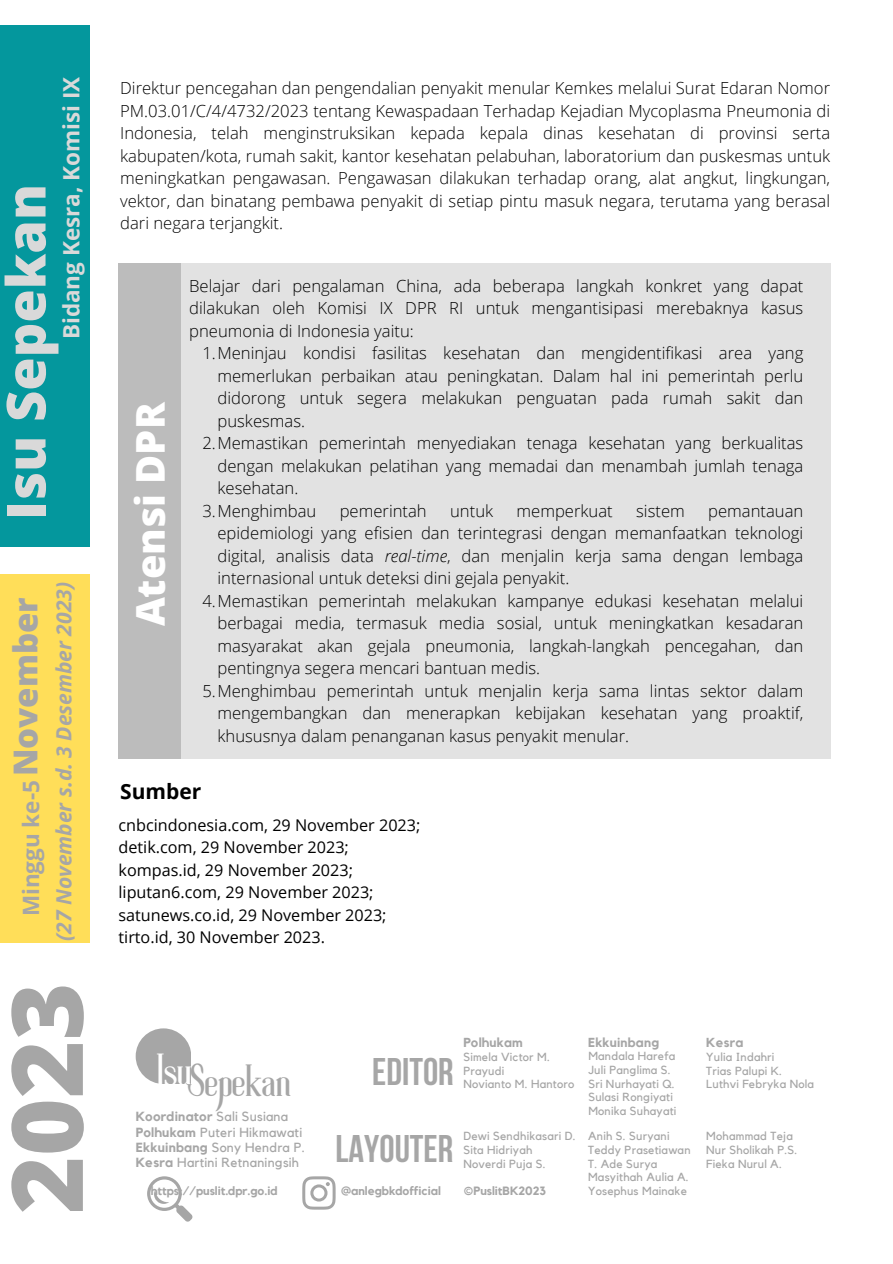
<style>
.page{position:relative;width:893px;height:1264px;background:#fff}
.page>*{position:absolute;margin:0;border:0;box-sizing:border-box;transform-origin:0 0}
.t1{font:800 98.7px "Open Sans";color:#a6a6a6}
.t2{font:800 54px "Open Sans";color:#d9d9d9}
.t3{font:40.65px "Roller Coaster";color:#a6a6a6}
.t4{font:40.65px "Roller Coaster";color:#fff}
.t5{font:800 39.75px "Open Sans";color:#fff}
.t6{font:700 38.4px "Bebas Neue";color:#a6a6a6}
.t7{font:800 33px "Open Sans";color:#a6a6a6}
.t8{font:700 22.5px "Open Sans";color:#d9d9d9}
.t9{font:700 22.5px "Open Sans";color:#a6a6a6}
.t10{font:italic 700 21px "Open Sans";color:#a6a6a6}
.t11{font:700 21px "Open Sans";color:#000}
.t12{font:300 16.65px/22.5px "Open Sans";color:#000;text-align:justify}
.t13{font:16.2px "Open Sans";color:#000}
.t14{font:13.2px "Kollektif";letter-spacing:.02em;color:#a6a6a6}
.t15{font:700 13.2px "Kollektif";letter-spacing:.02em;color:#a6a6a6}
.t16{font:700 13.05px "Kollektif";letter-spacing:.02em;color:#a6a6a6}
.t17{font:700 12px "Kollektif";color:#a6a6a6}
.t18{font:11.7px "Kollektif";letter-spacing:.02em;color:#a6a6a6}
.s1{font-style:italic}
.s2{font-weight:400}
.s3{font-weight:700}
</style>
<div class="page">
<div style="left:118px;top:263px;width:63px;height:495px;background:#bcbcbc"></div>
<div style="left:181px;top:263px;width:649px;height:495px;background:#e2e2e2"></div>
<div style="left:0;top:25px;width:89px;height:521px;background:#04979d"></div>
<div style="left:0;top:574px;width:89px;height:369px;background:#ffde59"></div>
<svg style="left:136px;top:1028px;width:55px;height:55px;background:#b4b4b4"></svg>
<svg style="left:302px;top:1176px;width:33px;height:33px"></svg>
<svg style="left:147px;top:1176px;width:46px;height:45px"></svg>
<p class="t8" style="left:55px;top:339px;width:264px;rotate:-90deg">Bidang Kesra, Komisi IX</p>
<p class="t2" style="left:-12px;top:519px;width:337px;rotate:-90deg">Isu Sepekan</p>
<p class="t7" style="left:2px;top:776px;width:181px;rotate:-90deg">November</p>
<p class="t9" style="left:15px;top:916px;width:137px;rotate:-90deg">Minggu ke-5</p>
<p class="t10" style="left:49px;top:941px;width:362px;rotate:-90deg">(27 November s.d. 3 Desember 2023)</p>
<p class="t1" style="left:-23px;top:1213px;width:233px;rotate:-90deg">2023</p>
<p class="t12" style="left:120px;top:77px;width:711px">Direktur pencegahan dan pengendalian penyakit menular Kemkes melalui Surat Edaran Nomor PM.03.01/C/4/4732/2023 tentang Kewaspadaan Terhadap Kejadian Mycoplasma Pneumonia di Indonesia, telah menginstruksikan kepada kepala dinas kesehatan di provinsi serta kabupaten/kota, rumah sakit, kantor kesehatan pelabuhan, laboratorium dan puskesmas untuk meningkatkan pengawasan. Pengawasan dilakukan terhadap orang, alat angkut, lingkungan, vektor, dan binatang pembawa penyakit di setiap pintu masuk negara, terutama yang berasal dari negara terjangkit.</p>
<p class="t5" style="left:122px;top:626px;width:226px;rotate:-90deg">Atensi DPR</p>
<p class="t12" style="left:189px;top:274px;width:615px">Belajar dari pengalaman China, ada beberapa langkah konkret yang dapat dilakukan oleh Komisi IX DPR RI untuk mengantisipasi merebaknya kasus pneumonia di Indonesia yaitu:</p>
<p class="t12" style="left:217px;top:341px;width:587px;text-indent:-15px">1.Meninjau kondisi fasilitas kesehatan dan mengidentifikasi area yang memerlukan perbaikan atau peningkatan. Dalam hal ini pemerintah perlu didorong untuk segera melakukan penguatan pada rumah sakit dan puskesmas.</p>
<p class="t12" style="left:217px;top:431px;width:587px;text-indent:-15px">2.Memastikan pemerintah menyediakan tenaga kesehatan yang berkualitas dengan melakukan pelatihan yang memadai dan menambah jumlah tenaga kesehatan.</p>
<p class="t12" style="left:202px;top:499px;width:115px">3.Menghimbau</p>
<p class="t12" style="left:339px;top:499px;width:89px">pemerintah</p>
<p class="t12" style="left:450px;top:499px;width:45px">untuk</p>
<p class="t12" style="left:516px;top:499px;width:98px">memperkuat</p>
<p class="t12" style="left:636px;top:499px;width:50px">sistem</p>
<p class="t12" style="left:217px;top:499px;width:587px;text-indent:490px">pemantauan epidemiologi yang efisien dan terintegrasi dengan memanfaatkan teknologi digital, analisis data <span class="s1">real-time</span>, dan menjalin kerja sama dengan lembaga internasional untuk deteksi dini gejala penyakit.</p>
<p class="t12" style="left:217px;top:589px;width:587px;text-indent:-15px">4.Memastikan pemerintah melakukan kampanye edukasi kesehatan melalui berbagai media, termasuk media sosial, untuk meningkatkan kesadaran masyarakat akan gejala pneumonia, langkah-langkah pencegahan, dan pentingnya segera mencari bantuan medis.</p>
<p class="t12" style="left:217px;top:679px;width:587px;text-indent:-15px">5.Menghimbau pemerintah untuk menjalin kerja sama lintas sektor dalam mengembangkan dan menerapkan kebijakan kesehatan yang proaktif, khususnya dalam penanganan kasus penyakit menular.</p>
<p class="t11" style="left:120px;top:776px;width:83px">Sumber</p>
<p class="t13" style="left:118px;top:813px;width:303px">cnbcindonesia.com, 29 November 2023;</p>
<p class="t13" style="left:118px;top:835px;width:232px">detik.com, 29 November 2023;</p>
<p class="t13" style="left:118px;top:858px;width:236px">kompas.id, 29 November 2023;</p>
<p class="t13" style="left:118px;top:880px;width:256px">liputan6.com, 29 November 2023;</p>
<p class="t13" style="left:118px;top:903px;width:269px">satunews.co.id, 29 November 2023;</p>
<p class="t13" style="left:118px;top:925px;width:208px">tirto.id, 30 November 2023.</p>
<p class="t4" style="left:157px;top:1054px;width:37px">Isu</p>
<p class="t3" style="left:187px;top:1065px;width:105px">Sepekan</p>
<p class="t15" style="left:136px;top:1110px;width:154px">Koordinator <span class="s2">Sali Susiana</span></p>
<p class="t14" style="left:136px;top:1125px;width:168px"><span class="s3">Polhukam</span> Puteri Hikmawati</p>
<p class="t14" style="left:136px;top:1141px;width:171px"><span class="s3">Ekkuinbang</span> Sony Hendra P.</p>
<p class="t14" style="left:136px;top:1156px;width:165px"><span class="s3">Kesra</span> Hartini Retnaningsih</p>
<p class="t17" style="left:151px;top:1185px;width:128px">https://puslit.dpr.go.id</p>
<p class="t6" style="left:372px;top:1056px;width:83px">EDITOR</p>
<p class="t16" style="left:463px;top:1035px;width:61px">Polhukam</p>
<p class="t18" style="left:463px;top:1051px;width:88px">Simela Victor M.</p>
<p class="t18" style="left:463px;top:1065px;width:42px">Prayudi</p>
<p class="t18" style="left:463px;top:1078px;width:113px">Novianto M. Hantoro</p>
<p class="t6" style="left:335px;top:1133px;width:119px">LAYOUTER</p>
<p class="t18" style="left:463px;top:1130px;width:114px">Dewi Sendhikasari D.</p>
<p class="t18" style="left:463px;top:1144px;width:71px">Sita Hidriyah</p>
<p class="t18" style="left:463px;top:1158px;width:84px">Noverdi Puja S.</p>
<p class="t17" style="left:341px;top:1185px;width:101px">@anlegbkdofficial</p>
<p class="t17" style="left:463px;top:1185px;width:84px">©PuslitBK2023</p>
<p class="t16" style="left:588px;top:1035px;width:72px">Ekkuinbang</p>
<p class="t18" style="left:588px;top:1050px;width:88px">Mandala Harefa</p>
<p class="t18" style="left:588px;top:1064px;width:84px">Juli Panglima S.</p>
<p class="t18" style="left:588px;top:1077px;width:88px">Sri Nurhayati Q.</p>
<p class="t18" style="left:588px;top:1091px;width:86px">Sulasi Rongiyati</p>
<p class="t18" style="left:588px;top:1105px;width:89px">Monika Suhayati</p>
<p class="t18" style="left:588px;top:1130px;width:83px">Anih S. Suryani</p>
<p class="t18" style="left:588px;top:1144px;width:104px">Teddy Prasetiawan</p>
<p class="t18" style="left:588px;top:1158px;width:71px">T. Ade Surya</p>
<p class="t18" style="left:588px;top:1171px;width:102px">Masyithah Aulia A.</p>
<p class="t18" style="left:588px;top:1185px;width:100px">Yosephus Mainake</p>
<p class="t16" style="left:706px;top:1035px;width:39px">Kesra</p>
<p class="t18" style="left:706px;top:1051px;width:70px">Yulia Indahri</p>
<p class="t18" style="left:706px;top:1065px;width:77px">Trias Palupi K.</p>
<p class="t18" style="left:706px;top:1078px;width:109px">Luthvi Febryka Nola</p>
<p class="t18" style="left:706px;top:1130px;width:88px">Mohammad Teja</p>
<p class="t18" style="left:706px;top:1144px;width:92px">Nur Sholikah P.S.</p>
<p class="t18" style="left:706px;top:1158px;width:77px">Fieka Nurul A.</p>
</div>
